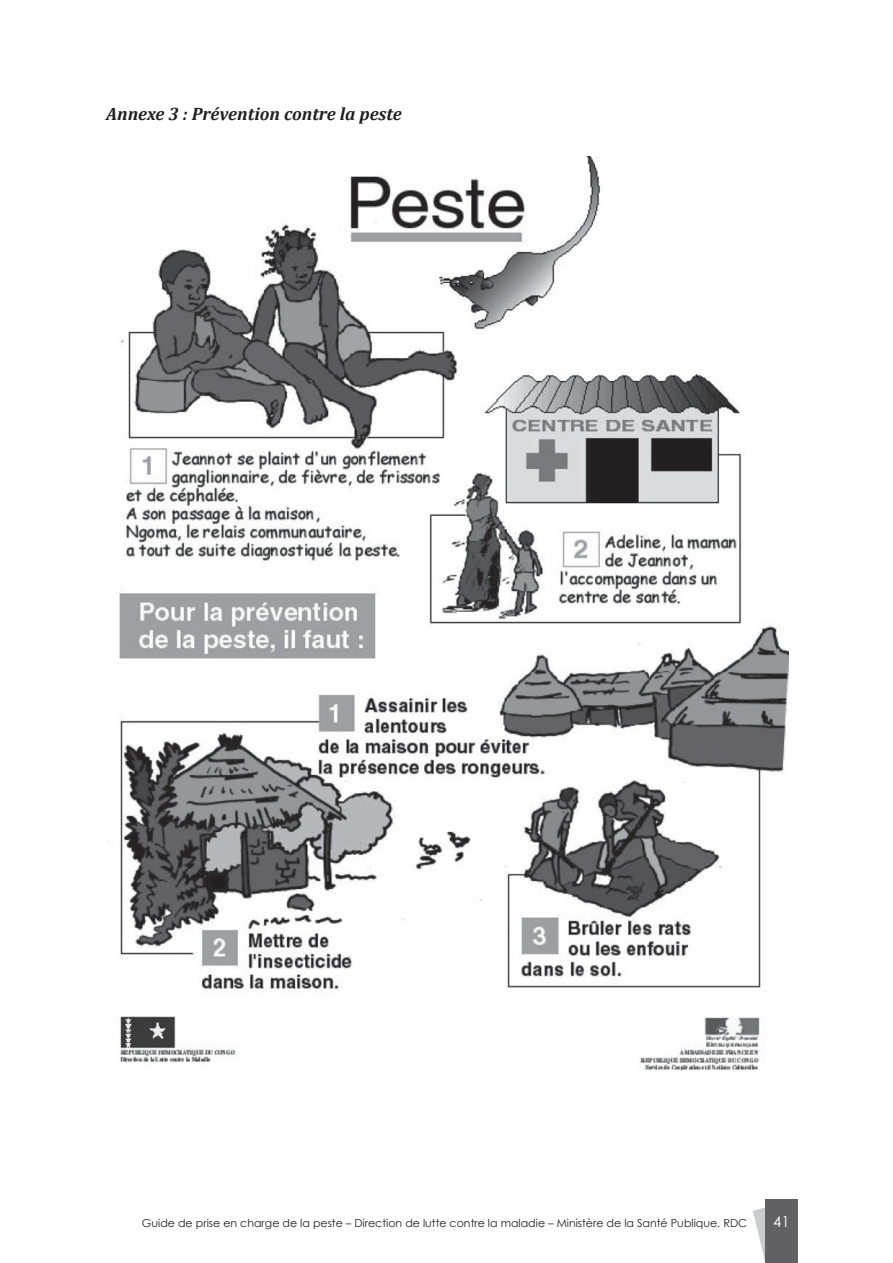
<style>
.page{position:relative;width:893px;height:1263px;background:#fff}
.page>*{position:absolute;margin:0;border:0;box-sizing:border-box;transform-origin:0 0}
.t1{font:italic 700 18px "Cambria";color:#231f20}
.t2{font:15px "Century Gothic";color:#fff}
.t3{font:10.95px "Century Gothic";color:#231f20}
</style>
<div class="page">
<svg style="left:753px;top:1207px;width:12px;height:54px"></svg>
<div style="left:765px;top:1199px;width:33px;height:64px;background:#616164"></div>
<img style="left:108px;top:157px;width:680px;height:914px">
<h1 class="t1" style="left:106px;top:103px;width:297px">Annexe 3 : Prévention contre la peste</h1>
<p class="t3" style="left:142px;top:1215px;width:607px">Guide de prise en charge de la peste – Direction de lutte contre la maladie – Ministère de la Santé Publique. RDC</p>
<h2 class="t2" style="left:773px;top:1211px;width:18px">41</h2>
</div>
